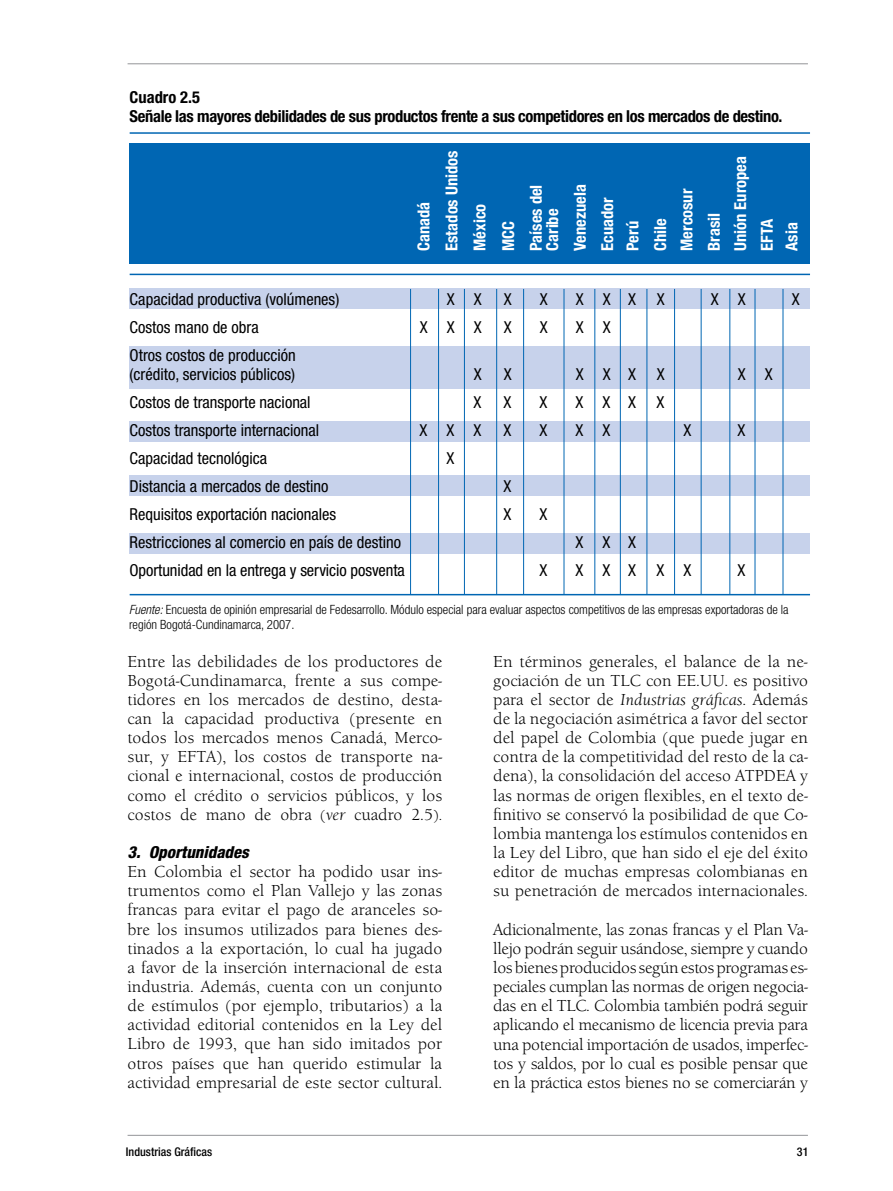
<style>
.page{position:relative;width:893px;height:1191px;background:#fff}
.page>*{position:absolute;margin:0;border:0;box-sizing:border-box;transform-origin:0 0}
.t1{font:16.5px/19.2px "Berkeley Old ITC";color:#000;text-align:justify}
.t2{font:condensed 16.5px/19.5px "Helvetica Neue";color:#000}
.t3{font:700 condensed 16.5px/26.8px "Helvetica Neue";color:#fff}
.t4{font:700 condensed 16.5px/19.8px "Helvetica Neue";letter-spacing:-.02em;color:#000}
.t5{font:italic 800 condensed 16.5px "Helvetica Neue";color:#000}
.t6{font:300 condensed 12.75px/15.3px "Helvetica Neue";color:#000}
.t7{font:500 condensed 12px "Helvetica Neue";color:#000}
.s1{font-style:italic}
.s2{font-size:15px}
</style>
<div class="page">
<hr style="left:128px;top:63px;width:680px;height:1px;background:#939598">
<hr style="left:128px;top:1135px;width:680px;height:1px;background:#939598">
<hr style="left:130px;top:132px;width:680px;height:2px;background:#0066b3">
<hr style="left:130px;top:274px;width:680px;height:1px;background:#0066b3">
<hr style="left:130px;top:594px;width:680px;height:1px;background:#0066b3">
<div style="left:130px;top:421px;width:680px;height:20px;background:#c7d2eb"></div>
<div style="left:130px;top:475px;width:680px;height:20px;background:#c7d2eb"></div>
<div style="left:130px;top:288px;width:680px;height:21px;background:#c7d2eb"></div>
<div style="left:130px;top:346px;width:680px;height:43px;background:#c7d2eb"></div>
<div style="left:130px;top:533px;width:680px;height:21px;background:#c7d2eb"></div>
<div style="left:130px;top:143px;width:680px;height:121px;background:#0066b3"></div>
<hr style="left:438px;top:289px;width:1px;height:305px;background:#0066b3">
<hr style="left:464px;top:289px;width:1px;height:305px;background:#0066b3">
<hr style="left:496px;top:289px;width:1px;height:305px;background:#0066b3">
<hr style="left:523px;top:289px;width:1px;height:305px;background:#0066b3">
<hr style="left:564px;top:289px;width:1px;height:305px;background:#0066b3">
<hr style="left:595px;top:289px;width:1px;height:305px;background:#0066b3">
<hr style="left:620px;top:289px;width:1px;height:305px;background:#0066b3">
<hr style="left:647px;top:289px;width:1px;height:305px;background:#0066b3">
<hr style="left:674px;top:289px;width:1px;height:305px;background:#0066b3">
<hr style="left:701px;top:289px;width:1px;height:305px;background:#0066b3">
<hr style="left:730px;top:289px;width:1px;height:305px;background:#0066b3">
<hr style="left:755px;top:289px;width:1px;height:305px;background:#0066b3">
<hr style="left:783px;top:289px;width:1px;height:305px;background:#0066b3">
<hr style="left:410px;top:289px;width:1px;height:305px;background:#0066b3">
<p class="t4" style="left:130px;top:87px;width:654px">Cuadro 2.5<br>Señale las mayores debilidades de sus productos frente a sus competidores en los mercados de destino.</p>
<p class="t3" style="left:409px;top:251px;width:102px;line-height:28px;rotate:-90deg">Canadá<br>Estados Unidos<br>México<br>MCC<br>Países del</p>
<p class="t3" style="left:619px;top:251px;width:96px;rotate:-90deg">Perú<br>Chile<br>Mercosur<br>Brasil<br>Unión Europea<br>EFTA</p>
<p class="t3" style="left:538px;top:251px;width:68px;line-height:27.5px;rotate:-90deg">Caribe<br>Venezuela<br>Ecuador</p>
<p class="t3" style="left:778px;top:251px;width:30px;rotate:-90deg">Asia</p>
<p class="t2" style="left:130px;top:289px;width:211px">Capacidad productiva (volúmenes)</p>
<p class="t2" style="left:447px;top:289px;width:36px">X X</p>
<p class="t2" style="left:504px;top:289px;width:9px">X</p>
<p class="t2" style="left:540px;top:289px;width:9px">X</p>
<p class="t2" style="left:576px;top:289px;width:90px">XXXX</p>
<p class="t2" style="left:711px;top:289px;width:36px">X X</p>
<p class="t2" style="left:792px;top:289px;width:9px">X</p>
<p class="t2" style="left:130px;top:317px;width:131px">Costos mano de obra</p>
<p class="t2" style="left:420px;top:317px;width:63px">XXX</p>
<p class="t2" style="left:504px;top:317px;width:9px">X</p>
<p class="t2" style="left:540px;top:317px;width:9px">X</p>
<p class="t2" style="left:576px;top:317px;width:36px">X X</p>
<p class="t2" style="left:130px;top:345px;width:168px">Otros costos de producción (crédito, servicios públicos)</p>
<p class="t2" style="left:474px;top:364px;width:9px">X</p>
<p class="t2" style="left:504px;top:364px;width:9px">X</p>
<p class="t2" style="left:576px;top:364px;width:90px">XXXX</p>
<p class="t2" style="left:738px;top:364px;width:36px">X X</p>
<p class="t2" style="left:130px;top:392px;width:183px">Costos de transporte nacional</p>
<p class="t2" style="left:474px;top:392px;width:9px">X</p>
<p class="t2" style="left:504px;top:392px;width:9px">X</p>
<p class="t2" style="left:540px;top:392px;width:9px">X</p>
<p class="t2" style="left:576px;top:392px;width:90px">XXXX</p>
<p class="t2" style="left:130px;top:420px;width:191px">Costos transporte internacional</p>
<p class="t2" style="left:420px;top:420px;width:63px">XXX</p>
<p class="t2" style="left:504px;top:420px;width:9px">X</p>
<p class="t2" style="left:540px;top:420px;width:9px">X</p>
<p class="t2" style="left:576px;top:420px;width:36px">X X</p>
<p class="t2" style="left:684px;top:420px;width:9px">X</p>
<p class="t2" style="left:738px;top:420px;width:9px">X</p>
<p class="t2" style="left:130px;top:448px;width:139px">Capacidad tecnológica</p>
<p class="t2" style="left:447px;top:448px;width:9px">X</p>
<p class="t2" style="left:130px;top:476px;width:200px">Distancia a mercados de destino</p>
<p class="t2" style="left:504px;top:476px;width:9px">X</p>
<p class="t2" style="left:130px;top:504px;width:208px">Requisitos exportación nacionales</p>
<p class="t2" style="left:504px;top:504px;width:9px">X</p>
<p class="t2" style="left:540px;top:504px;width:9px">X</p>
<p class="t2" style="left:130px;top:532px;width:273px">Restricciones al comercio en país de destino</p>
<p class="t2" style="left:576px;top:532px;width:62px">XXX</p>
<p class="t2" style="left:130px;top:560px;width:277px">Oportunidad en la entrega y servicio posventa</p>
<p class="t2" style="left:540px;top:560px;width:9px">X</p>
<p class="t2" style="left:576px;top:560px;width:117px">XXXXX</p>
<p class="t2" style="left:738px;top:560px;width:9px">X</p>
<p class="t6" style="left:129px;top:601px;width:661px"><span class="s1">Fuente:</span> Encuesta de opinión empresarial de Fedesarrollo. Módulo especial para evaluar aspectos competitivos de las empresas exportadoras de la región Bogotá-Cundinamarca, 2007.</p>
<p class="t1" style="left:128px;top:651px;width:316px">Entre las debilidades de los productores de Bogotá-Cundinamarca, frente a sus compe&shy;tidores en los mercados de destino, desta&shy;can la capacidad productiva (presente en todos los mercados menos Canadá, Merco&shy;sur, y EFTA), los costos de transporte na&shy;cional e internacional, costos de producción como el crédito o servicios públicos, y los costos de mano de obra <span class="s2">(</span><span class="s1">ver</span> cuadro 2.5<span class="s2">).</span></p>
<p class="t5" style="left:128px;top:842px;width:123px">3. Oportunidades</p>
<p class="t1" style="left:128px;top:862px;width:316px">En Colombia el sector ha podido usar ins&shy;trumentos como el Plan Vallejo y las zonas francas para evitar el pago de aranceles so&shy;bre los insumos utilizados para bienes des&shy;tinados a la exportación, lo cual ha jugado a favor de la inserción internacional de esta industria. Además, cuenta con un conjunto de estímulos (por ejemplo, tributarios) a la actividad editorial contenidos en la Ley del Libro de 1993, que han sido imitados por otros países que han querido estimular la actividad empresarial de este sector cultural.</p>
<p class="t1" style="left:493px;top:652px;width:316px">En términos generales, el balance de la ne&shy;gociación de un TLC con EE.UU. es positivo para el sector de <span class="s1">Industrias gráficas</span>. Además de la negociación asimétrica a favor del sector del papel de Colombia (que puede jugar en contra de la competitividad del resto de la ca&shy;dena), la consolidación del acceso ATPDEA y las normas de origen flexibles, en el texto de&shy;finitivo se conservó la posibilidad de que Co&shy;lombia mantenga los estímulos contenidos en la Ley del Libro, que han sido el eje del éxito editor de muchas empresas colombianas en su penetración de mercados internacionales.</p>
<p class="t1" style="left:493px;top:919px;width:316px">Adicionalmente, las zonas francas y el Plan Va&shy;llejo podrán seguir usándose, siempre y cuando los bienes producidos según estos programas es&shy;peciales cumplan las normas de origen negocia&shy;das en el TLC. Colombia también podrá seguir aplicando el mecanismo de licencia previa para una potencial importación de usados, imperfec&shy;tos y saldos, por lo cual es posible pensar que en la práctica estos bienes no se comerciarán y</p>
<p class="t7" style="left:126px;top:1144px;width:88px">Industrias Gráficas</p>
<p class="t7" style="left:797px;top:1144px;width:13px">31</p>
</div>
